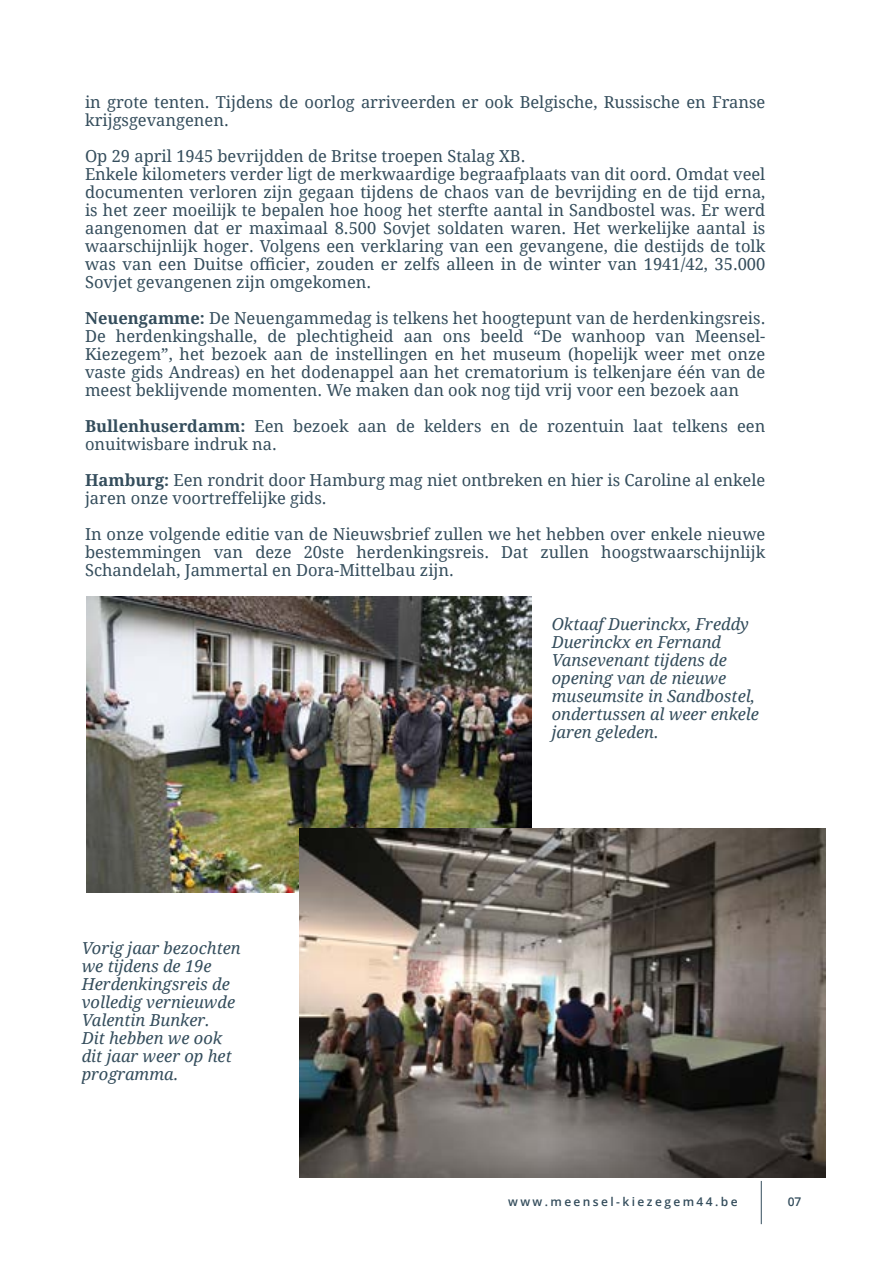
<style>
.page{position:relative;width:893px;height:1263px;background:#fff}
.page>*{position:absolute;margin:0;border:0;box-sizing:border-box;transform-origin:0 0}
.t1{font:16.5px/18px "Droid Serif";color:#344d5c}
.t2{font:italic 16.5px/18px "Droid Serif";color:#344d5c}
.t3{font:600 12px "Open Sans";letter-spacing:.2em;color:#344d5c}
.s1{font-weight:700}
</style>
<div class="page">
<hr style="left:761px;top:1181px;width:1px;height:43px;background:#344d5c">
<img style="left:87px;top:596px;width:444px;height:297px">
<img style="left:299px;top:828px;width:526px;height:350px">
<p class="t1" style="left:85px;top:93px;width:682px">in grote tenten. Tijdens de oorlog arriveerden er ook Belgische, Russische en Franse krijgsgevangenen.</p>
<p class="t1" style="left:85px;top:147px;width:682px">Op 29 april 1945 bevrijdden de Britse troepen Stalag XB.<br>Enkele kilometers verder ligt de merkwaardige begraafplaats van dit oord. Omdat veel documenten verloren zijn gegaan tijdens de chaos van de bevrijding en de tijd erna, is het zeer moeilijk te bepalen hoe hoog het sterfte aantal in Sandbostel was. Er werd aangenomen dat er maximaal 8.500 Sovjet soldaten waren. Het werkelijke aantal is waarschijnlijk hoger. Volgens een verklaring van een gevangene, die destijds de tolk was van een Duitse officier, zouden er zelfs alleen in de winter van 1941/42, 35.000<br>Sovjet gevangenen zijn omgekomen.</p>
<p class="t1" style="left:85px;top:309px;width:682px;text-align:justify"><span class="s1">Neuengamme:</span> De Neuengammedag is telkens het hoogtepunt van de herdenkingsreis.<br>De herdenkingshalle, de plechtigheid aan ons beeld “De wanhoop van Meensel-Kiezegem”, het bezoek aan de instellingen en het museum (hopelijk weer met onze vaste gids Andreas) en het dodenappel aan het crematorium is telkenjare één van de meest beklijvende momenten. We maken dan ook nog tijd vrij voor een bezoek aan</p>
<p class="t1" style="left:85px;top:417px;width:682px"><span class="s1">Bullenhuserdamm:</span> Een bezoek aan de kelders en de rozentuin laat telkens een onuitwisbare indruk na.</p>
<p class="t1" style="left:85px;top:471px;width:682px"><span class="s1">Hamburg:</span> Een rondrit door Hamburg mag niet ontbreken en hier is Caroline al enkele jaren onze voortreffelijke gids.</p>
<p class="t1" style="left:85px;top:525px;width:682px;text-align:justify">In onze volgende editie van de Nieuwsbrief zullen we het hebben over enkele nieuwe bestemmingen van deze 20ste herdenkingsreis. Dat zullen hoogstwaarschijnlijk Schandelah, Jammertal en Dora-Mittelbau zijn.</p>
<p class="t2" style="left:552px;top:615px;width:209px">Oktaaf Duerinckx, Freddy<br>Duerinckx en Fernand<br>Vansevenant tijdens de opening van de nieuwe museumsite in Sandbostel, ondertussen al weer enkele jaren geleden.</p>
<p class="t2" style="left:82px;top:939px;width:161px">Vorig jaar bezochten we tijdens de 19e<br>Herdenkingsreis de volledig vernieuwde<br>Valentin Bunker.<br>Dit hebben we ook dit jaar weer op het programma.</p>
<p class="t3" style="left:508px;top:1193px;width:231px">www.meensel-kiezegem44.be</p>
<p class="t3" style="left:788px;top:1193px;width:15px">07</p>
</div>
